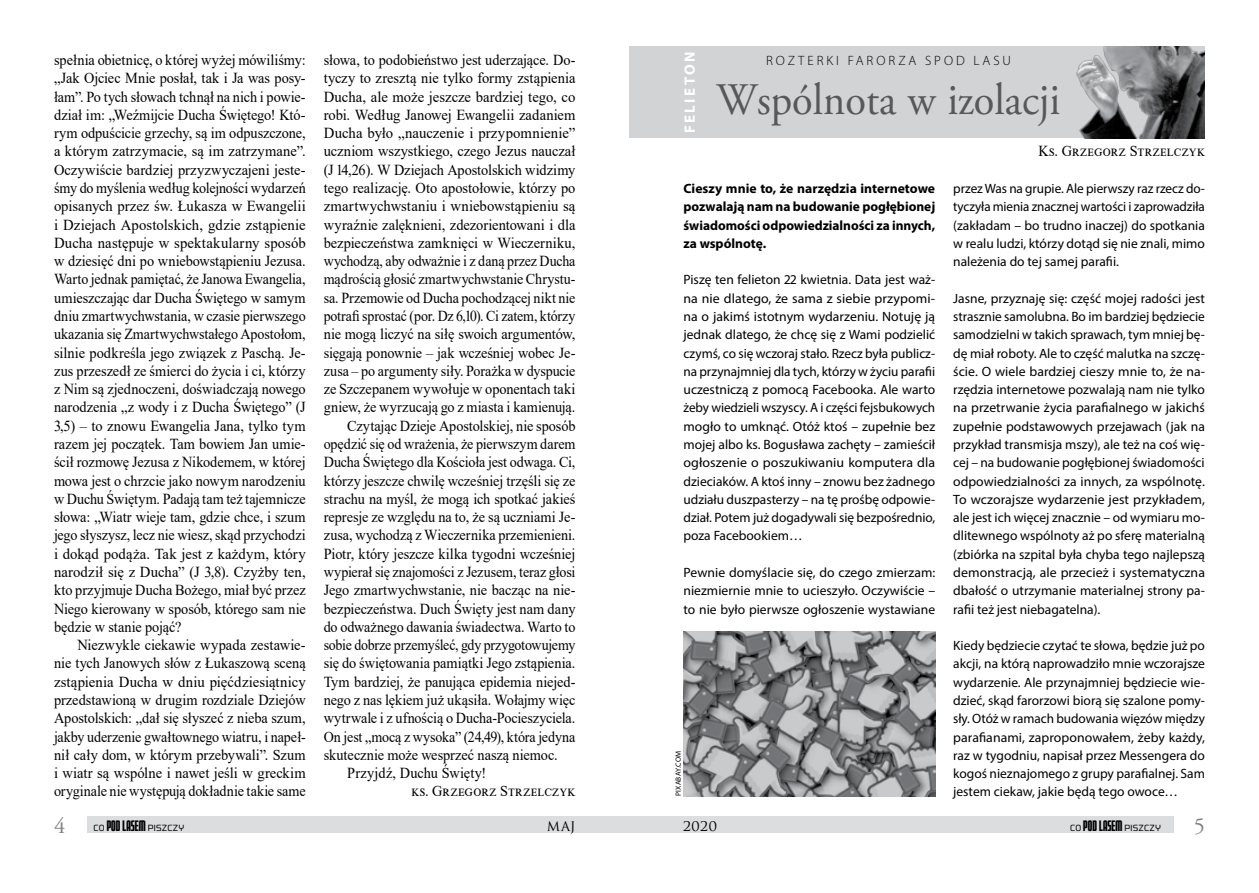
<style>
.page{position:relative;width:1259px;height:893px;background:#fff}
.page>*{position:absolute;margin:0;border:0;box-sizing:border-box;transform-origin:0 0}
.t1{font:45px "Adobe Garamond Pro";color:#58585b;scale:.94 1}
.t2{font:22.5px "Adobe Garamond Pro";color:#808284}
.t3{font:15.3px/18.3px "Times New Roman";letter-spacing:-.005em;color:#000;text-align:justify;scale:.94 1}
.t4{font:15.3px/18.3px "Times New Roman";letter-spacing:-.005em;color:#000;text-align:justify;scale:.95 1}
.t5{font:15.3px "Times New Roman";letter-spacing:-.005em;color:#000;scale:.92 1}
.t6{font:15.3px "Times New Roman";letter-spacing:-.005em;color:#000;scale:.93 1}
.t7{font:15.3px "Times New Roman";letter-spacing:-.005em;color:#000}
.t8{font:15.3px "Times New Roman";letter-spacing:-.005em;color:#000;scale:.91 1}
.t9{font:15.3px "Times New Roman";letter-spacing:.03em;color:#000;scale:.94 1}
.t10{font:15.3px "Times New Roman";letter-spacing:.04em;color:#000;scale:.94 1}
.t11{font:15.3px "Times New Roman";letter-spacing:.015em;color:#000;scale:.94 1}
.t12{font:15.3px "Trajan Pro";letter-spacing:.02em;color:#000;scale:.94 1}
.t13{font:700 15px "Myriad Pro";letter-spacing:.16em;color:#fff}
.t14{font:13.5px/18.3px "Myriad Pro";color:#000;text-align:justify}
.t15{font:700 13.5px/18.3px "Myriad Pro";color:#000;text-align:justify}
.t16{font:300 13.5px "Myriad Pro";letter-spacing:.22em;color:#000}
.t17{font:9px "Morgan Big";letter-spacing:.03em;color:#000;scale:.94 1}
.t18{font:7.5px "Myriad Pro";letter-spacing:.04em;color:#000}
.s1{font-family:"Morgan Tower Four";font-size:15.3px}
</style>
<div class="page">
<div style="left:87px;top:817px;width:544px;height:16px;background:#dcddde"></div>
<div style="left:629px;top:817px;width:545px;height:16px;background:#dcddde"></div>
<div style="left:629px;top:47px;width:576px;height:91px;background:#d1d3d4"></div>
<img style="left:683px;top:632px;width:252px;height:164px">
<img style="left:1076px;top:47px;width:129px;height:91px">
<p class="t3" style="left:54px;top:50px;width:269px">spełnia obietnicę, o której wyżej mówiliśmy: „Jak Ojciec Mnie posłał, tak i Ja was posy&shy;łam”. Po tych słowach tchnął na nich i powie&shy;dział im: „Weźmijcie Ducha Świętego! Któ&shy;rym odpuścicie grzechy, są im odpuszczone, a którym zatrzymacie, są im zatrzymane”.<br>Oczywiście bardziej przyzwyczajeni jeste&shy;śmy do myślenia według kolejności wydarzeń opisanych przez św. Łukasza w Ewangelii i Dziejach Apostolskich, gdzie zstąpienie Ducha następuje w spektakularny sposób w dziesięć dni po wniebowstąpieniu Jezusa.<br>Warto jednak pamiętać, że Janowa Ewangelia, umieszczając dar Ducha Świętego w samym dniu zmartwychwstania, w czasie pierwszego ukazania się Zmartwychwstałego Apostołom, silnie podkreśla jego związek z Paschą. Je&shy;zus przeszedł ze śmierci do życia i ci, którzy z Nim są zjednoczeni, doświadczają nowego narodzenia „z wody i z Ducha Świętego” (J 3,5) – to znowu Ewangelia Jana, tylko tym razem jej początek. Tam bowiem Jan umie&shy;ścił rozmowę Jezusa z Nikodemem, w której mowa jest o chrzcie jako nowym narodzeniu w Duchu Świętym. Padają tam też tajemnicze słowa: „Wiatr wieje tam, gdzie chce, i szum jego słyszysz, lecz nie wiesz, skąd przychodzi i dokąd podąża. Tak jest z każdym, który narodził się z Ducha” (J 3,8). Czyżby ten, kto przyjmuje Ducha Bożego, miał być przez Niego kierowany w sposób, którego sam nie będzie w stanie pojąć?</p>
<p class="t4" style="left:54px;top:635px;width:266px;text-indent:23px">Niezwykle ciekawie wypada zestawie&shy;nie tych Janowych słów z Łukaszową sceną zstąpienia Ducha w dniu pięćdziesiątnicy przedstawioną w drugim rozdziale Dziejów Apostolskich: „dał się słyszeć z nieba szum, jakby uderzenie gwałtownego wiatru, i napeł&shy;nił cały dom, w którym przebywali”. Szum i wiatr są wspólne i nawet jeśli w greckim oryginale nie występują dokładnie takie same</p>
<p class="t3" style="left:324px;top:50px;width:269px">słowa, to podobieństwo jest uderzające. Do-</p>
<p class="t4" style="left:324px;top:69px;width:266px">tyczy to zresztą nie tylko formy zstąpienia</p>
<p class="t7" style="left:324px;top:86px;width:253px">Ducha, ale może jeszcze bardziej tego, co</p>
<p class="t4" style="left:324px;top:105px;width:266px">robi. Według Janowej Ewangelii zadaniem</p>
<p class="t7" style="left:324px;top:122px;width:253px">Ducha było „nauczenie i przypomnienie”</p>
<p class="t4" style="left:324px;top:142px;width:266px">uczniom wszystkiego, czego Jezus nauczał</p>
<p class="t3" style="left:324px;top:160px;width:269px">(J 14,26). W Dziejach Apostolskich widzimy</p>
<p class="t4" style="left:324px;top:178px;width:266px">tego realizację. Oto apostołowie, którzy po</p>
<p class="t7" style="left:324px;top:195px;width:253px">zmartwychwstaniu i wniebowstąpieniu są</p>
<p class="t4" style="left:324px;top:215px;width:266px">wyraźnie zalęknieni, zdezorientowani i dla</p>
<p class="t4" style="left:324px;top:233px;width:266px">bezpieczeństwa zamknięci w Wieczerniku,</p>
<p class="t5" style="left:324px;top:250px;width:275px">wychodzą, aby odważnie i z daną przez Ducha</p>
<p class="t5" style="left:324px;top:269px;width:275px">mądrością głosić zmartwychwstanie Chrystu-</p>
<p class="t5" style="left:324px;top:287px;width:275px">sa. Przemowie od Ducha pochodzącej nikt nie</p>
<p class="t8" style="left:324px;top:305px;width:278px">potrafi sprostać (por. Dz 6,10). Ci zatem, którzy</p>
<p class="t3" style="left:324px;top:325px;width:269px">nie mogą liczyć na siłę swoich argumentów,</p>
<p class="t3" style="left:324px;top:343px;width:269px">sięgają ponownie – jak wcześniej wobec Je-</p>
<p class="t6" style="left:324px;top:360px;width:272px">zusa – po argumenty siły. Porażka w dyspucie</p>
<p class="t3" style="left:324px;top:379px;width:269px">ze Szczepanem wywołuje w oponentach taki</p>
<p class="t3" style="left:324px;top:398px;width:269px">gniew, że wyrzucają go z miasta i kamienują.</p>
<p class="t3" style="left:347px;top:416px;width:244px">Czytając Dzieje Apostolskiej, nie sposób</p>
<p class="t5" style="left:324px;top:433px;width:275px">opędzić się od wrażenia, że pierwszym darem</p>
<p class="t6" style="left:324px;top:451px;width:272px">Ducha Świętego dla Kościoła jest odwaga. Ci,</p>
<p class="t3" style="left:324px;top:471px;width:269px">którzy jeszcze chwilę wcześniej trzęśli się ze</p>
<p class="t3" style="left:324px;top:489px;width:269px">strachu na myśl, że mogą ich spotkać jakieś</p>
<p class="t3" style="left:324px;top:507px;width:269px">represje ze względu na to, że są uczniami Je-</p>
<p class="t6" style="left:324px;top:525px;width:272px">zusa, wychodzą z Wieczernika przemienieni.</p>
<p class="t3" style="left:324px;top:544px;width:269px">Piotr, który jeszcze kilka tygodni wcześniej</p>
<p class="t5" style="left:324px;top:561px;width:275px">wypierał się znajomości z Jezusem, teraz głosi</p>
<p class="t3" style="left:324px;top:581px;width:269px">Jego zmartwychwstanie, nie bacząc na nie-</p>
<p class="t3" style="left:324px;top:599px;width:269px">bezpieczeństwa. Duch Święty jest nam dany</p>
<p class="t6" style="left:324px;top:616px;width:272px">do odważnego dawania świadectwa. Warto to</p>
<p class="t8" style="left:324px;top:634px;width:278px">sobie dobrze przemyśleć, gdy przygotowujemy</p>
<p class="t3" style="left:324px;top:654px;width:269px">się do świętowania pamiątki Jego zstąpienia.</p>
<p class="t3" style="left:324px;top:672px;width:269px">Tym bardziej, że panująca epidemia niejed-</p>
<p class="t3" style="left:324px;top:690px;width:269px">nego z nas lękiem już ukąsiła. Wołajmy więc</p>
<p class="t6" style="left:324px;top:707px;width:272px">wytrwale i z ufnością o Ducha-Pocieszyciela.</p>
<p class="t5" style="left:324px;top:726px;width:275px">On jest „mocą z wysoka” (24,49), która jedyna</p>
<p class="t3" style="left:324px;top:745px;width:250px">skutecznie może wesprzeć naszą niemoc.</p>
<p class="t11" style="left:347px;top:762px;width:150px">Przyjdź, Duchu Święty!</p>
<p class="t10" style="left:411px;top:780px;width:175px">ks. Grzegorz Strzelczyk</p>
<p class="t13" style="left:680px;top:133px;width:83px;rotate:-90deg">FELIETON</p>
<p class="t16" style="left:766px;top:53px;width:246px">ROZTERKI FARORZA SPOD LASU</p>
<h1 class="t1" style="left:716px;top:73px;width:367px">Wspólnota w izolacji</h1>
<p class="t9" style="left:1038px;top:141px;width:178px">Ks. Grzegorz Strzelczyk</p>
<p class="t15" style="left:683px;top:179px;width:253px">Cieszy mnie to, że narzędzia internetowe pozwalają nam na budowanie pogłębionej świadomości odpowiedzialności za innych, za wspólnotę.</p>
<p class="t14" style="left:683px;top:271px;width:253px">Piszę ten felieton 22 kwietnia. Data jest waż&shy;na nie dlatego, że sama z siebie przypomi&shy;na o jakimś istotnym wydarzeniu. Notuję ją jednak dlatego, że chcę się z Wami podzielić czymś, co się wczoraj stało. Rzecz była publicz&shy;na przynajmniej dla tych, którzy w życiu parafii uczestniczą z pomocą Facebooka. Ale warto żeby wiedzieli wszyscy. A i części fejsbukowych mogło to umknąć. Otóż ktoś – zupełnie bez mojej albo ks. Bogusława zachęty – zamieścił ogłoszenie o poszukiwaniu komputera dla dzieciaków. A ktoś inny – znowu bez żadnego udziału duszpasterzy – na tę prośbę odpowie&shy;dział. Potem już dogadywali się bezpośrednio, poza Facebookiem…</p>
<p class="t14" style="left:683px;top:563px;width:253px">Pewnie domyślacie się, do czego zmierzam: niezmiernie mnie to ucieszyło. Oczywiście – to nie było pierwsze ogłoszenie wystawiane</p>
<p class="t18" style="left:674px;top:796px;width:47px;rotate:-90deg">PIXABAY.COM</p>
<p class="t14" style="left:953px;top:179px;width:253px">przez Was na grupie. Ale pierwszy raz rzecz do&shy;tyczyła mienia znacznej wartości i zaprowadziła (zakładam – bo trudno inaczej) do spotkania w realu ludzi, którzy dotąd się nie znali, mimo należenia do tej samej parafii.</p>
<p class="t14" style="left:953px;top:289px;width:253px">Jasne, przyznaję się: część mojej radości jest strasznie samolubna. Bo im bardziej będziecie samodzielni w takich sprawach, tym mniej bę&shy;dę miał roboty. Ale to część malutka na szczę&shy;ście. O wiele bardziej cieszy mnie to, że na&shy;rzędzia internetowe pozwalają nam nie tylko na przetrwanie życia parafialnego w jakichś zupełnie podstawowych przejawach (jak na przykład transmisja mszy), ale też na coś wię&shy;cej – na budowanie pogłębionej świadomości odpowiedzialności za innych, za wspólnotę.<br>To wczorajsze wydarzenie jest przykładem, ale jest ich więcej znacznie – od wymiaru mo&shy;dlitewnego wspólnoty aż po sferę materialną (zbiórka na szpital była chyba tego najlepszą demonstracją, ale przecież i systematyczna dbałość o utrzymanie materialnej strony pa&shy;rafii też jest niebagatelna).</p>
<p class="t14" style="left:953px;top:636px;width:253px">Kiedy będziecie czytać te słowa, będzie już po akcji, na którą naprowadziło mnie wczorajsze wydarzenie. Ale przynajmniej będziecie wie&shy;dzieć, skąd farorzowi biorą się szalone pomy&shy;sły. Otóż w ramach budowania więzów między parafianami, zaproponowałem, żeby każdy, raz w tygodniu, napisał przez Messengera do kogoś nieznajomego z grupy parafialnej. Sam jestem ciekaw, jakie będą tego owoce…</p>
<h2 class="t2" style="left:54px;top:812px;width:13px">4</h2>
<p class="t17" style="left:94px;top:821px;width:98px">CO <span class="s1">POD LASEM</span> PISZCZY</p>
<p class="t12" style="left:547px;top:815px;width:32px">maj</p>
<p class="t12" style="left:683px;top:815px;width:38px">2020</p>
<p class="t17" style="left:1070px;top:821px;width:98px">CO <span class="s1">POD LASEM</span> PISZCZY</p>
<h2 class="t2" style="left:1193px;top:812px;width:13px">5</h2>
</div>
